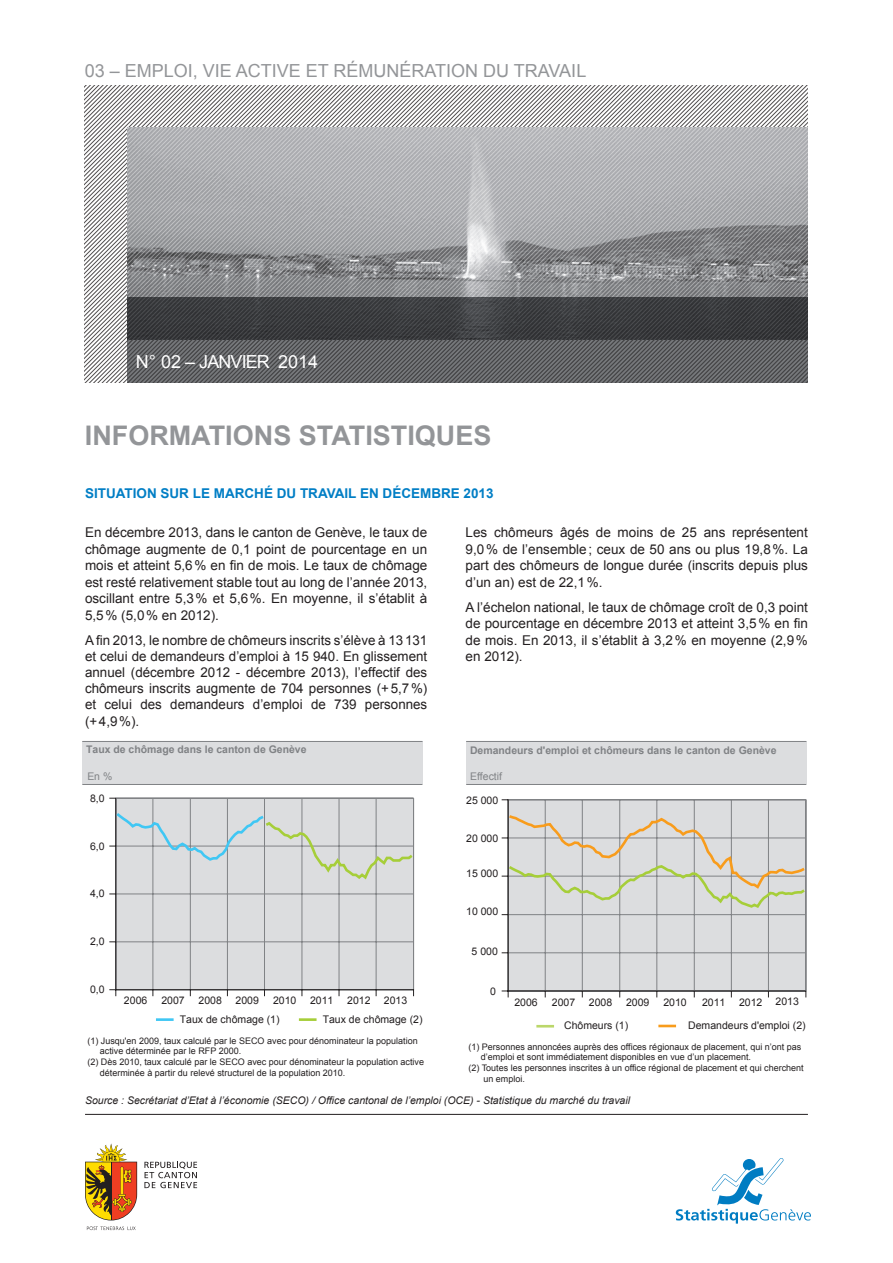
<style>
.page{position:relative;width:893px;height:1263px;background:#fff}
.page>*{position:absolute;margin:0;border:0;box-sizing:border-box;transform-origin:0 0}
.t1{font:700 27px "Arial";color:#939598}
.t2{font:18px "Arial";color:#939598}
.t3{font:18px "Arial";letter-spacing:-.05em;color:#fff}
.t4{font:13.5px/16.5px "Arial";color:#231f20;text-align:justify}
.t5{font:700 13.5px "Arial";color:#007ec5}
.t6{font:10.5px "Arial";color:#231f20}
.t7{font:italic 10.5px "Arial";color:#231f20}
.t8{font:700 10.5px "Arial";color:#808285}
.t9{font:10.5px "Arial";color:#808285}
.t10{font:9px "Arial";color:#231f20}
</style>
<div class="page">
<hr style="left:85px;top:1114px;width:723px;height:1px;background:#231f20">
<svg style="left:87px;top:1226px;width:49px;height:4px"></svg>
<svg style="left:85px;top:1143px;width:52px;height:77px"></svg>
<hr style="left:111px;top:1162px;width:1px;height:58px;background:#231f20">
<svg style="left:144px;top:1162px;width:53px;height:26px"></svg>
<svg style="left:676px;top:1158px;width:135px;height:65px"></svg>
<svg style="left:85px;top:85px;width:122px;height:298px"></svg>
<svg style="left:207px;top:85px;width:601px;height:43px"></svg>
<svg style="left:127px;top:128px;width:175px;height:170px;background:#a0a2a5"></svg>
<svg style="left:302px;top:128px;width:506px;height:170px;background:#a5a6a9"></svg>
<svg style="left:127px;top:298px;width:681px;height:85px;background:#4e4f52"></svg>
<div style="left:82px;top:742px;width:340px;height:42px;background:#dcdddf"></div>
<hr style="left:82px;top:784px;width:340px;height:1px;background:#808285">
<hr style="left:82px;top:741px;width:340px;height:1px;background:#808285">
<hr style="left:156px;top:1018px;width:18px;height:3px;background:#40c7f4">
<hr style="left:299px;top:1018px;width:18px;height:3px;background:#a6ce39">
<div style="left:116px;top:798px;width:298px;height:192px;background:#dcdddf"></div>
<hr style="left:376px;top:798px;width:1px;height:192px;background:#808285">
<hr style="left:339px;top:798px;width:1px;height:192px;background:#808285">
<hr style="left:302px;top:798px;width:1px;height:192px;background:#808285">
<hr style="left:264px;top:798px;width:1px;height:192px;background:#808285">
<hr style="left:227px;top:798px;width:1px;height:192px;background:#808285">
<hr style="left:190px;top:798px;width:1px;height:192px;background:#808285">
<hr style="left:153px;top:798px;width:1px;height:192px;background:#808285">
<hr style="left:115px;top:894px;width:299px;height:1px;background:#808285">
<hr style="left:115px;top:941px;width:299px;height:1px;background:#808285">
<hr style="left:413px;top:798px;width:1px;height:192px;background:#808285">
<hr style="left:115px;top:798px;width:299px;height:1px;background:#808285">
<hr style="left:115px;top:989px;width:299px;height:1px;background:#262324">
<hr style="left:116px;top:798px;width:1px;height:192px;background:#262324">
<svg style="left:109px;top:989px;width:8px;height:7px"></svg>
<svg style="left:109px;top:810px;width:306px;height:71px"></svg>
<div style="left:466px;top:742px;width:340px;height:42px;background:#dcdddf"></div>
<hr style="left:466px;top:784px;width:340px;height:1px;background:#808285">
<hr style="left:466px;top:741px;width:340px;height:1px;background:#808285">
<svg style="left:658px;top:1025px;width:18px;height:2px"></svg>
<svg style="left:536px;top:1025px;width:18px;height:2px"></svg>
<div style="left:508px;top:800px;width:298px;height:191px;background:#dcdddf"></div>
<hr style="left:768px;top:799px;width:1px;height:192px;background:#808285">
<hr style="left:731px;top:799px;width:1px;height:192px;background:#808285">
<hr style="left:694px;top:799px;width:1px;height:192px;background:#808285">
<hr style="left:657px;top:799px;width:1px;height:192px;background:#808285">
<hr style="left:619px;top:799px;width:1px;height:192px;background:#808285">
<hr style="left:582px;top:799px;width:1px;height:192px;background:#808285">
<hr style="left:545px;top:799px;width:1px;height:192px;background:#808285">
<hr style="left:508px;top:952px;width:298px;height:1px;background:#808285">
<hr style="left:806px;top:799px;width:1px;height:192px;background:#808285">
<hr style="left:508px;top:799px;width:298px;height:1px;background:#808285">
<hr style="left:508px;top:991px;width:298px;height:1px;background:#262324">
<hr style="left:508px;top:799px;width:1px;height:192px;background:#262324">
<svg style="left:502px;top:991px;width:7px;height:6px"></svg>
<svg style="left:502px;top:813px;width:305px;height:102px"></svg>
<h2 class="t2" style="left:85px;top:58px;width:503px">03 – emploi, vie active et rémunération du travail</h2>
<h2 class="t3" style="left:136px;top:350px;width:184px">n° 02 – janvier 2014</h2>
<h1 class="t1" style="left:85px;top:417px;width:408px">informations statistiques</h1>
<p class="t5" style="left:85px;top:484px;width:9px">SITUATION</p>
<p class="t5" style="left:161px;top:484px;width:11px">SUR</p>
<p class="t5" style="left:193px;top:484px;width:32px">LE MAR</p>
<p class="t5" style="left:245px;top:484px;width:66px">CHÉ DU TRA</p>
<p class="t5" style="left:327px;top:484px;width:66px">VAIL EN déc</p>
<p class="t5" style="left:411px;top:484px;width:84px">embre 2013</p>
<p class="t4" style="left:85px;top:524px;width:344px">En décembre 2013, dans le canton de Genève, le taux de chômage augmente de 0,1 point de pourcentage en un mois et atteint 5,6% en fin de mois. Le taux de chômage est resté relativement stable tout au long de l’année 2013, oscillant entre 5,3% et 5,6%. En moyenne, il s’établit à 5,5% (5,0% en 2012).</p>
<p class="t4" style="left:85px;top:632px;width:344px">A fin 2013, le nombre de chômeurs inscrits s’élève à 13131 et celui de demandeurs d’emploi à 15 940. En glissement annuel (décembre 2012 - décembre 2013), l’effectif des chômeurs inscrits augmente de 704 personnes (+5,7%) et celui des demandeurs d’emploi de 739 personnes (+4,9%).</p>
<p class="t8" style="left:86px;top:742px;width:222px">Taux de chômage dans le canton de Genève</p>
<p class="t9" style="left:87px;top:769px;width:27px">En %</p>
<p class="t6" style="left:90px;top:791px;width:16px">8,0</p>
<p class="t6" style="left:90px;top:839px;width:16px">6,0</p>
<p class="t6" style="left:90px;top:887px;width:16px">4,0</p>
<p class="t6" style="left:90px;top:934px;width:16px">2,0</p>
<p class="t6" style="left:90px;top:982px;width:16px">0,0</p>
<p class="t6" style="left:124px;top:993px;width:25px">2006</p>
<p class="t6" style="left:161px;top:993px;width:25px">2007</p>
<p class="t6" style="left:199px;top:993px;width:25px">2008</p>
<p class="t6" style="left:236px;top:993px;width:25px">2009</p>
<p class="t6" style="left:273px;top:993px;width:25px">2010</p>
<p class="t6" style="left:310px;top:993px;width:25px">2011</p>
<p class="t6" style="left:347px;top:993px;width:25px">2012</p>
<p class="t6" style="left:384px;top:993px;width:25px">2013</p>
<p class="t6" style="left:180px;top:1013px;width:101px">Taux de chômage (1)</p>
<p class="t6" style="left:323px;top:1013px;width:101px">Taux de chômage (2)</p>
<p class="t10" style="left:87px;top:1034px;width:332px">(1) Jusqu'en 2009, taux calculé par le SECO avec pour dénominateur la population</p>
<p class="t10" style="left:100px;top:1045px;width:143px">active déterminée par le RFP 2000.</p>
<p class="t10" style="left:87px;top:1056px;width:338px">(2) Dès 2010, taux calculé par le SECO avec pour dénominateur la population active</p>
<p class="t10" style="left:100px;top:1067px;width:247px">déterminée à partir du relevé structurel de la population 2010.</p>
<p class="t4" style="left:466px;top:524px;width:344px">Les chômeurs âgés de moins de 25 ans représentent 9,0% de l’ensemble; ceux de 50 ans ou plus 19,8%. La part des chômeurs de longue durée (inscrits depuis plus d’un an) est de 22,1%.</p>
<p class="t4" style="left:466px;top:599px;width:344px">A l’échelon national, le taux de chômage croît de 0,3 point de pourcentage en décembre 2013 et atteint 3,5% en fin de mois. En 2013, il s’établit à 3,2% en moyenne (2,9% en 2012).</p>
<p class="t8" style="left:470px;top:744px;width:308px">Demandeurs d'emploi et chômeurs dans le canton de Genève</p>
<p class="t9" style="left:470px;top:769px;width:34px">Effectif</p>
<p class="t6" style="left:466px;top:793px;width:34px">25 000</p>
<p class="t6" style="left:466px;top:831px;width:34px">20 000</p>
<p class="t6" style="left:466px;top:867px;width:34px">15 000</p>
<p class="t6" style="left:466px;top:905px;width:34px">10 000</p>
<p class="t6" style="left:472px;top:944px;width:28px">5 000</p>
<p class="t6" style="left:490px;top:984px;width:7px">0</p>
<p class="t6" style="left:514px;top:995px;width:25px">2006</p>
<p class="t6" style="left:552px;top:995px;width:25px">2007</p>
<p class="t6" style="left:589px;top:995px;width:25px">2008</p>
<p class="t6" style="left:626px;top:995px;width:25px">2009</p>
<p class="t6" style="left:663px;top:995px;width:25px">2010</p>
<p class="t6" style="left:702px;top:995px;width:25px">2011</p>
<p class="t6" style="left:739px;top:995px;width:25px">2012</p>
<p class="t6" style="left:776px;top:995px;width:25px">2013</p>
<p class="t6" style="left:564px;top:1019px;width:66px">Chômeurs (1)</p>
<p class="t6" style="left:688px;top:1019px;width:119px">Demandeurs d'emploi (2)</p>
<p class="t10" style="left:468px;top:1040px;width:335px">(1) Personnes annoncées auprès des offices régionaux de placement, qui n’ont pas</p>
<p class="t10" style="left:481px;top:1051px;width:272px">d’emploi et sont immédiatement disponibles en vue d’un placement.</p>
<p class="t10" style="left:468px;top:1062px;width:337px">(2) Toutes les personnes inscrites à un office régional de placement et qui cherchent</p>
<p class="t10" style="left:483px;top:1073px;width:43px">un emploi.</p>
<p class="t7" style="left:85px;top:1093px;width:547px">Source : Secrétariat d’Etat à l’économie (SECO) / Office cantonal de l’emploi (OCE) - Statistique du marché du travail</p>
</div>
